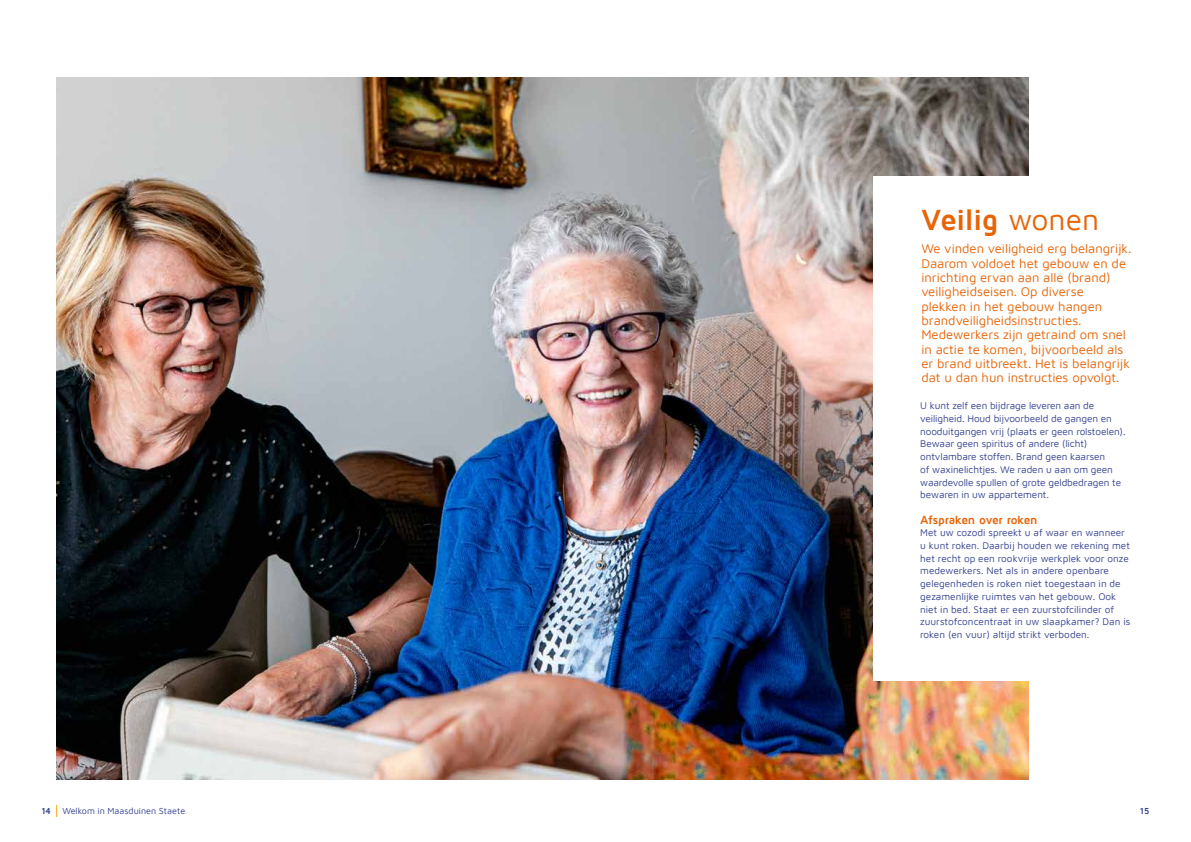
<style>
.page{position:relative;width:1191px;height:842px;background:#fff}
.page>*{position:absolute;margin:0;border:0;box-sizing:border-box;transform-origin:0 0}
.t1{font:700 30px "Maven Pro";letter-spacing:-.03em;color:#e76407}
.t2{font:13px/14.3px "Maven Pro";color:#e76407}
.t3{font:700 12px "Maven Pro";letter-spacing:-.025em;color:#e76407}
.t4{font:10px/12.7px "Maven Pro";letter-spacing:-.01em;color:#354290}
.t5{font:9px "Maven Pro";color:#354290}
.t6{font:700 9px "Maven Pro";color:#354290}
.s1{font-weight:400}
</style>
<div class="page">
<img style="left:57px;top:78px;width:971px;height:702px">
<div style="left:873px;top:177px;width:261px;height:504px;background:#fff"></div>
<svg style="left:56px;top:805px;width:1px;height:12px"></svg>
<h1 class="t1" style="left:921px;top:204px;width:179px">Veilig <span class="s1">wonen</span></h1>
<p class="t2" style="left:921px;top:241px;width:212px">We vinden veiligheid erg belangrijk.<br>Daarom voldoet het gebouw en de inrichting ervan aan alle (brand) veiligheidseisen. Op diverse plekken in het gebouw hangen brandveiligheidsinstructies.<br>Medewerkers zijn getraind om snel in actie te komen, bijvoorbeeld als er brand uitbreekt. Het is belangrijk dat u dan hun instructies opvolgt.</p>
<p class="t4" style="left:920px;top:399px;width:207px">U kunt zelf een bijdrage leveren aan de veiligheid. Houd bijvoorbeeld de gangen en nooduitgangen vrij (plaats er geen rolstoelen).<br>Bewaar geen spiritus of andere (licht) ontvlambare stoffen. Brand geen kaarsen<br>of waxinelichtjes. We raden u aan om geen waardevolle spullen of grote geldbedragen te bewaren in uw appartement.</p>
<p class="t3" style="left:920px;top:513px;width:119px">Afspraken over roken</p>
<p class="t4" style="left:920px;top:526px;width:212px">Met uw cozodi spreekt u af waar en wanneer u kunt roken. Daarbij houden we rekening met het recht op een rookvrije werkplek voor onze medewerkers. Net als in andere openbare gelegenheden is roken niet toegestaan in de gezamenlijke ruimtes van het gebouw. Ook niet in bed. Staat er een zuurstofcilinder of zuurstofconcentraat in uw slaapkamer? Dan is roken (en vuur) altijd strikt verboden.</p>
<p class="t6" style="left:42px;top:806px;width:11px">14</p>
<p class="t5" style="left:62px;top:805px;width:124px">Welkom in Maasduinen Staete</p>
<p class="t6" style="left:1140px;top:806px;width:11px">15</p>
</div>
